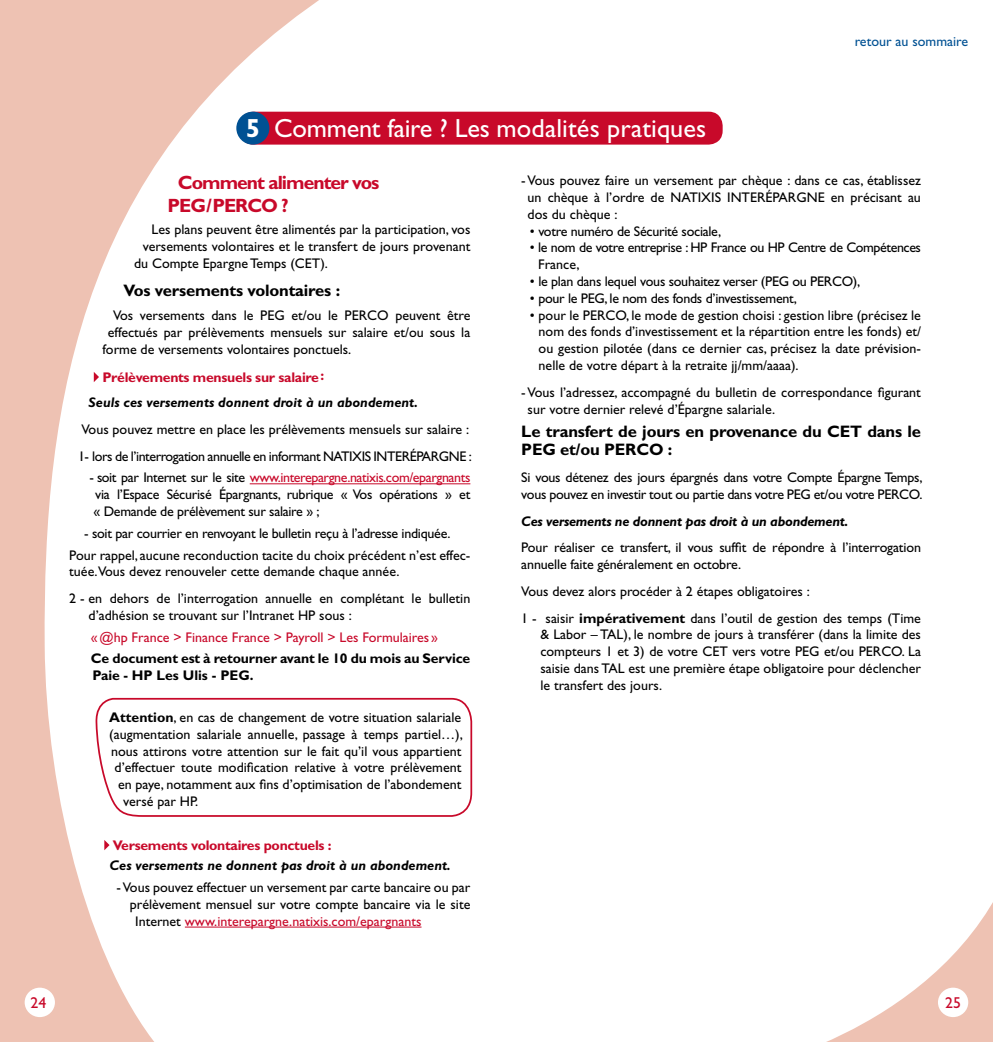
<style>
.page{position:relative;width:993px;height:1042px;background:#fff}
.page>*{position:absolute;margin:0;border:0;box-sizing:border-box;transform-origin:0 0}
.t1{font:26.25px "Gill Sans";letter-spacing:.005em;color:#fff}
.t2{font:700 19.25px/23.1px "Gill Sans";letter-spacing:-.05em;color:#c8092a}
.t3{font:700 16.62px/18.4px "Gill Sans";letter-spacing:-.01em;color:#000}
.t4{font:15.75px "Gill Sans";color:#c8092a}
.t5{font:14px/16.8px "Gill Sans";color:#000}
.t6{font:14px/16.8px "Gill Sans";letter-spacing:-.02em;color:#000}
.t7{font:14px "Gill Sans";color:#c8092a}
.t8{font:italic 700 14px "Gill Sans";color:#000}
.t9{font:700 14px/16.8px "Gill Sans";letter-spacing:-.01em;color:#000}
.t10{font:14px/16.8px "Gill Sans";letter-spacing:-.03em;color:#000}
.t11{font:700 14px "Gill Sans";letter-spacing:-.02em;color:#c8092a}
.t12{font:italic 700 14px "Gill Sans";letter-spacing:-.02em;color:#000}
.t13{font:14px "Gill Sans";color:#005193}
.s1{font-weight:700}
.s2{color:#c8092a}
.s3{color:#000}
</style>
<div class="page">
<svg style="left:0;top:0;width:357px;height:1042px"></svg>
<svg style="left:826px;top:904px;width:166px;height:138px"></svg>
<hr style="left:250px;top:483px;width:220px;height:1px;background:#c8092a">
<hr style="left:185px;top:926px;width:236px;height:1px;background:#c8092a">
<svg style="left:94px;top:372px;width:5px;height:10px"></svg>
<svg style="left:96px;top:697px;width:377px;height:121px"></svg>
<svg style="left:104px;top:840px;width:5px;height:10px"></svg>
<div style="left:25px;top:987px;width:30px;height:30px;background:#fff;border-radius:50%"></div>
<div style="left:937px;top:987px;width:30px;height:30px;background:#fff;border-radius:50%"></div>
<div style="left:239px;top:112px;width:483px;height:33px;background:#c8092a;border-radius:14px"></div>
<div style="left:236px;top:112px;width:33px;height:33px;background:#005193;border-radius:50%"></div>
<h1 class="t1" style="left:246px;top:113px;width:462px"><span class="s1">5</span> Comment faire ? Les modalités pratiques</h1>
<p class="t13" style="left:854px;top:33px;width:115px">retour au sommaire</p>
<h2 class="t2" style="left:167px;top:171px;width:213px;text-indent:10px">Comment alimenter vos<br>PEG/PERCO ?</h2>
<p class="t5" style="left:151px;top:221px;width:320px">Les plans peuvent être alimentés par la participation, vos</p>
<p class="t5" style="left:143px;top:238px;width:329px">versements volontaires et le transfert de jours provenant</p>
<p class="t5" style="left:134px;top:254px;width:195px">du Compte Epargne Temps (CET).</p>
<p class="t3" style="left:123px;top:281px;width:218px">Vos versements volontaires :</p>
<p class="t5" style="left:113px;top:307px;width:359px">Vos versements dans le PEG et/ou le PERCO peuvent être</p>
<p class="t5" style="left:108px;top:324px;width:364px">effectués par prélèvements mensuels sur salaire et/ou sous la</p>
<p class="t5" style="left:102px;top:341px;width:250px">forme de versements volontaires ponctuels.</p>
<p class="t11" style="left:102px;top:369px;width:223px">Prélèvements mensuels sur salaire:</p>
<p class="t8" style="left:88px;top:394px;width:331px">Seuls ces versements donnent droit à un abondement.</p>
<p class="t5" style="left:78px;top:416px;width:392px;line-height:26.8px">Vous pouvez mettre en place les prélèvements mensuels sur salaire :<br>1- lors de l’interrogation annuelle en informant Natixis Interépargne</p>
<p class="t5" style="left:468px;top:448px;width:5px">:</p>
<p class="t5" style="left:89px;top:469px;width:382px;text-align:justify">- soit par Internet sur le site <span class="s2">www.interepargne.natixis.com/epargnants </span>via l’Espace Sécurisé Épargnants, rubrique « Vos opérations » et « Demande de prélèvement sur salaire » ;</p>
<p class="t6" style="left:69px;top:522px;width:402px;line-height:21.7px;text-align:center">- soit par courrier en renvoyant le bulletin reçu à l’adresse indiquée.<br>Pour rappel, aucune reconduction tacite du choix précédent n’est effec-</p>
<p class="t5" style="left:69px;top:558px;width:402px;line-height:26.8px">tuée.Vous devez renouveler cette demande chaque année.<br>2 - en dehors de l’interrogation annuelle en complétant le bulletin</p>
<p class="t5" style="left:89px;top:607px;width:264px">d’adhésion se trouvant sur l’Intranet HP sous :</p>
<p class="t7" style="left:91px;top:629px;width:348px">«@hp France &gt; Finance France &gt; Payroll &gt; Les Formulaires »</p>
<p class="t9" style="left:91px;top:650px;width:381px">Ce document est à retourner avant le 10 du mois au Service<br>Paie - HP Les Ulis - PEG.</p>
<p class="t5" style="left:109px;top:709px;width:353px"><span class="s1">Attention</span>, en cas de changement de votre situation salariale</p>
<p class="t5" style="left:109px;top:726px;width:355px">(augmentation salariale annuelle, passage à temps partiel…),</p>
<p class="t5" style="left:111px;top:742px;width:352px">nous attirons votre attention sur le fait qu’il vous appartient</p>
<p class="t5" style="left:114px;top:759px;width:348px">d’effectuer toute modification relative à votre prélèvement</p>
<p class="t5" style="left:118px;top:776px;width:345px">en paye, notamment aux fins d’optimisation de l’abondement</p>
<p class="t5" style="left:123px;top:793px;width:76px">versé par HP.</p>
<p class="t11" style="left:113px;top:837px;width:220px">Versements volontaires ponctuels :</p>
<p class="t8" style="left:109px;top:857px;width:343px">Ces versements ne donnent pas droit à un abondement.</p>
<p class="t5" style="left:116px;top:879px;width:355px">- Vous pouvez effectuer un versement par carte bancaire ou par</p>
<p class="t5" style="left:130px;top:896px;width:342px">prélèvement mensuel sur votre compte bancaire via le site</p>
<p class="t7" style="left:135px;top:913px;width:288px"><span class="s3">Internet</span> www.interepargne.natixis.com/epargnants</p>
<p class="t5" style="left:527px;top:172px;width:394px;text-indent:-6px">- Vous pouvez faire un versement par chèque : dans ce cas, établissez un chèque à l’ordre de Natixis Interépargne</p>
<p class="t5" style="left:830px;top:189px;width:92px">en précisant au</p>
<p class="t5" style="left:527px;top:206px;width:91px">dos du chèque :</p>
<p class="t6" style="left:529px;top:222px;width:193px">• votre numéro de Sécurité sociale,</p>
<p class="t10" style="left:538px;top:239px;width:384px;text-indent:-8px">• le nom de votre entreprise : HP France ou HP Centre de Compétences<br>France,</p>
<p class="t6" style="left:529px;top:273px;width:332px">• le plan dans lequel vous souhaitez verser (PEG ou PERCO),</p>
<p class="t6" style="left:529px;top:290px;width:268px">• pour le PEG, le nom des fonds d’investissement,</p>
<p class="t5" style="left:538px;top:306px;width:384px;text-align:justify;text-indent:-9px">• pour le PERCO, le mode de gestion choisi : gestion libre (précisez le nom des fonds d’investissement et la répartition entre les fonds) et/ ou gestion pilotée (dans ce dernier cas, précisez la date prévision&shy;nelle de votre départ à la retraite jj/mm/aaaa).</p>
<p class="t5" style="left:527px;top:384px;width:395px;text-indent:-6px">- Vous l’adressez, accompagné du bulletin de correspondance figurant sur votre dernier relevé d’Épargne salariale.</p>
<p class="t3" style="left:521px;top:422px;width:401px">Le transfert de jours en provenance du CET dans le<br>PEG et/ou PERCO :</p>
<p class="t6" style="left:521px;top:469px;width:402px">Si vous détenez des jours épargnés dans votre Compte Épargne Temps, vous pouvez en investir tout ou partie dans votre PEG et/ou votre PERCO.</p>
<p class="t12" style="left:521px;top:513px;width:328px">Ces versements ne donnent pas droit à un abondement.</p>
<p class="t5" style="left:521px;top:539px;width:401px">Pour réaliser ce transfert, il vous suffit de répondre à l’interrogation annuelle faite généralement en octobre.</p>
<p class="t5" style="left:521px;top:578px;width:401px;line-height:26.8px">Vous devez alors procéder à 2 étapes obligatoires :<br>1 - saisir <span class="s1">impérativement</span> dans l’outil de gestion des temps (Time</p>
<p class="t5" style="left:540px;top:626px;width:382px;text-align:justify">&amp; Labor – TAL), le nombre de jours à transférer (dans la limite des compteurs 1 et 3) de votre CET vers votre PEG et/ou PERCO. La saisie dans TAL est une première étape obligatoire pour déclencher le transfert des jours.</p>
<p class="t4" style="left:31px;top:993px;width:17px">24</p>
<p class="t4" style="left:944px;top:993px;width:17px">25</p>
</div>
